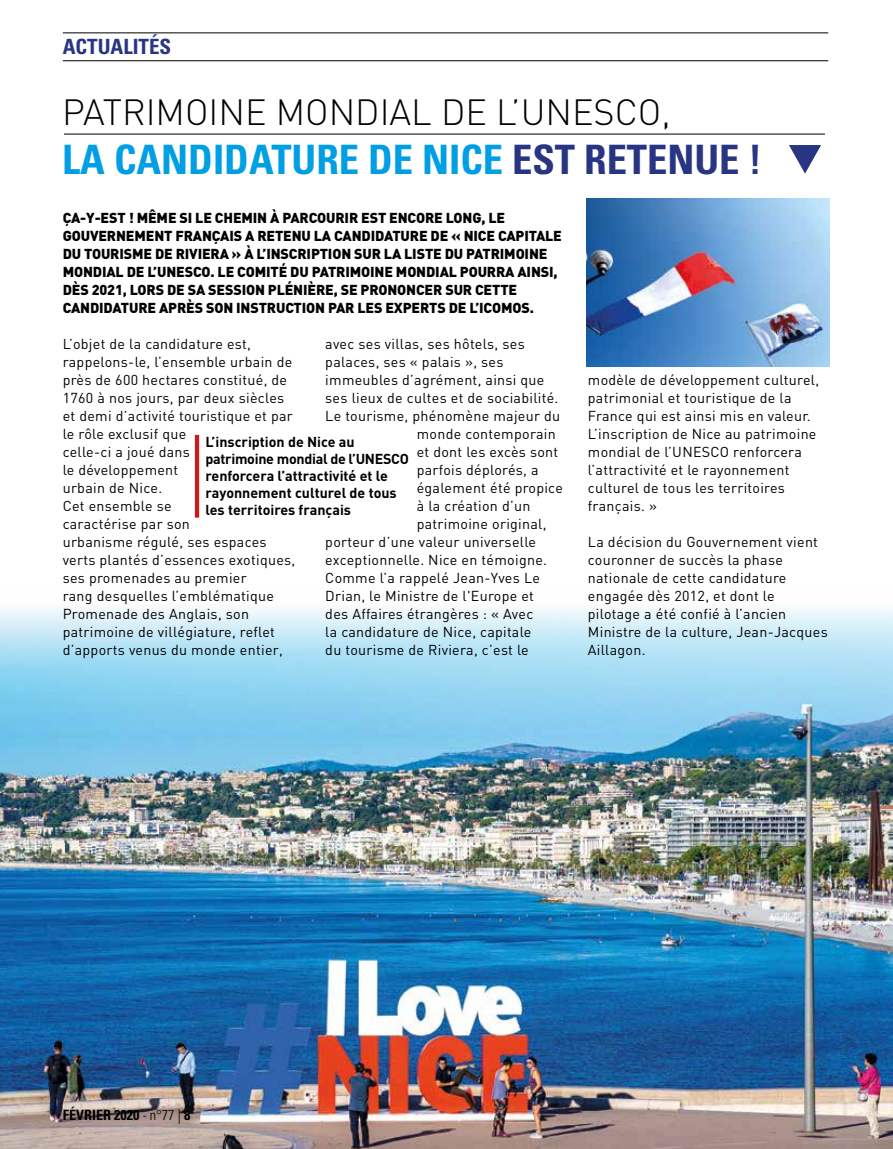
<style>
.page{position:relative;width:893px;height:1149px;background:#fff}
.page>*{position:absolute;margin:0;border:0;box-sizing:border-box;transform-origin:0 0}
.t1{font:700 condensed 40.5px "Univers";color:#009fe3}
.t2{font:300 36px "DIN";color:#000}
.t3{font:700 condensed 21px "Univers";color:#283583}
.t4{font:14.25px/18px "DIN";letter-spacing:.02em;color:#000}
.t5{font:900 14.25px/18px "DIN";letter-spacing:-.01em;color:#000}
.t6{font:700 14.25px/17.1px "DIN";color:#000}
.t7{font:700 condensed 14.25px "Univers";color:#000}
.s1{color:#283583}
.s2{font-weight:300}
</style>
<div class="page">
<img style="left:0;top:608px;width:893px;height:540px">
<hr style="left:63px;top:60px;width:765px;height:1px;background:#000">
<hr style="left:63px;top:33px;width:765px;height:1px;background:#000">
<hr style="left:64px;top:134px;width:761px;height:1px;background:#000">
<svg style="left:789px;top:145px;width:32px;height:28px"></svg>
<img style="left:587px;top:198px;width:242px;height:168px">
<hr style="left:195px;top:435px;width:4px;height:82px;background:#cd171a">
<h3 class="t3" style="left:63px;top:34px;width:110px">ACTUALITÉS</h3>
<h2 class="t2" style="left:62px;top:89px;width:610px">PATRIMOINE MONDIAL DE L’UNESCO,</h2>
<h1 class="t1" style="left:62px;top:134px;width:701px">LA CANDIDATURE DE NICE <span class="s1">EST RETENUE !</span></h1>
<p class="t5" style="left:63px;top:208px;width:501px">ÇA-Y-EST ! MÊME SI LE CHEMIN À PARCOURIR EST ENCORE LONG, LE GOUVERNEMENT FRANÇAIS A RETENU LA CANDIDATURE DE « NICE CAPITALE DU TOURISME DE RIVIERA » À L’INSCRIPTION SUR LA LISTE DU PATRIMOINE MONDIAL DE L’UNESCO. LE COMITÉ DU PATRIMOINE MONDIAL POURRA AINSI, DÈS 2021, LORS DE SA SESSION PLÉNIÈRE, SE PRONONCER SUR CETTE CANDIDATURE APRÈS SON INSTRUCTION PAR LES EXPERTS DE L’ICOMOS.</p>
<p class="t4" style="left:63px;top:334px;width:234px">L’objet de la candidature est, rappelons-le, l’ensemble urbain de près de 600 hectares constitué, de<br>1760 à nos jours, par deux siècles et demi d’activité touristique et par le rôle exclusif que<br>celle-ci a joué dans<br>le développement<br>urbain de Nice.<br>Cet ensemble se<br>caractérise par son<br>urbanisme régulé, ses espaces verts plantés d’essences exotiques, ses promenades au premier<br>rang desquelles l’emblématique<br>Promenade des Anglais, son patrimoine de villégiature, reflet d’apports venus du monde entier,</p>
<p class="t4" style="left:325px;top:334px;width:201px">avec ses villas, ses hôtels, ses</p>
<p class="t4" style="left:325px;top:352px;width:180px">palaces, ses « palais », ses</p>
<p class="t4" style="left:325px;top:370px;width:221px">immeubles d’agrément, ainsi que</p>
<p class="t4" style="left:325px;top:388px;width:235px">ses lieux de cultes et de sociabilité.</p>
<p class="t4" style="left:325px;top:406px;width:236px">Le tourisme, phénomène majeur du</p>
<p class="t4" style="left:417px;top:424px;width:141px">monde contemporain</p>
<p class="t4" style="left:417px;top:442px;width:143px">et dont les excès sont</p>
<p class="t4" style="left:417px;top:460px;width:123px">parfois déplorés, a</p>
<p class="t4" style="left:417px;top:478px;width:148px">également été propice</p>
<p class="t4" style="left:417px;top:496px;width:115px">à la création d’un</p>
<p class="t4" style="left:417px;top:514px;width:131px">patrimoine original,</p>
<p class="t4" style="left:325px;top:532px;width:212px">porteur d’une valeur universelle</p>
<p class="t4" style="left:325px;top:550px;width:223px">exceptionnelle. Nice en témoigne.</p>
<p class="t4" style="left:325px;top:568px;width:216px">Comme l’a rappelé Jean-Yves Le</p>
<p class="t4" style="left:325px;top:586px;width:210px">Drian, le Ministre de l'Europe et</p>
<p class="t4" style="left:325px;top:604px;width:210px">des Affaires étrangères : « Avec</p>
<p class="t4" style="left:325px;top:622px;width:208px">la candidature de Nice, capitale</p>
<p class="t4" style="left:325px;top:640px;width:205px">du tourisme de Riviera, c’est le</p>
<p class="t6" style="left:206px;top:432px;width:205px">L’inscription de Nice au patrimoine mondial de l’UNESCO renforcera l’attractivité et le rayonnement culturel de tous les territoires français</p>
<p class="t4" style="left:588px;top:370px;width:233px">modèle de développement culturel, patrimonial et touristique de la<br>France qui est ainsi mis en valeur.<br>L’inscription de Nice au patrimoine mondial de l’UNESCO renforcera l’attractivité et le rayonnement culturel de tous les territoires français. »</p>
<p class="t4" style="left:588px;top:532px;width:241px">La décision du Gouvernement vient couronner de succès la phase nationale de cette candidature engagée dès 2012, et dont le pilotage a été confié à l’ancien<br>Ministre de la culture, Jean-Jacques<br>Aillagon.</p>
<p class="t7" style="left:63px;top:1105px;width:129px">FÉVRIER 2020 <span class="s2">- n°77 |</span> 8</p>
</div>
